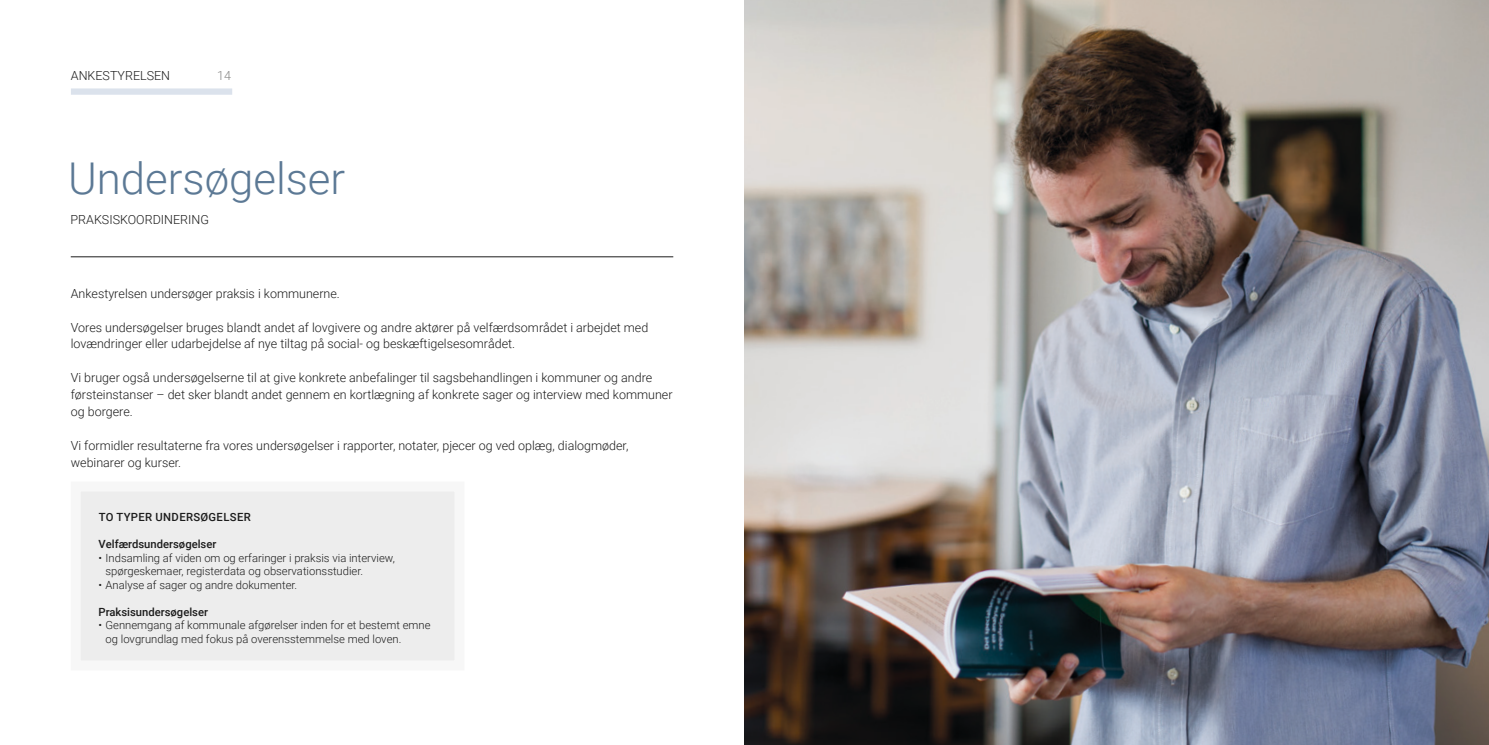
<style>
.page{position:relative;width:1489px;height:745px;background:#fff}
.page>*{position:absolute;margin:0;border:0;box-sizing:border-box;transform-origin:0 0}
.t1{font:300 43.75px "Roboto";color:#5c7995}
.t2{font:300 12.5px/16.9px "Roboto";color:#1c1c1c}
.t3{font:300 12.5px "Roboto";color:#888887}
.t4{font:300 11.25px/13.5px "Roboto";color:#1c1c1c}
.t5{font:500 11.25px "Roboto";color:#1c1c1c}
.t6{font:500 11.25px "Roboto";letter-spacing:.035em;color:#1c1c1c}
</style>
<div class="page">
<img style="left:744px;top:0;width:744px;height:744px">
<hr style="left:71px;top:256px;width:602px;height:1px;background:#1c1c1c">
<div style="left:76px;top:486px;width:383px;height:179px;background:#ededed"></div>
<div style="left:71px;top:88px;width:161px;height:7px;background:#dbe2ec"></div>
<p class="t2" style="left:71px;top:66px;width:101px">ANKESTYRELSEN</p>
<p class="t3" style="left:217px;top:67px;width:15px">14</p>
<h1 class="t1" style="left:68px;top:147px;width:279px">Undersøgelser</h1>
<p class="t2" style="left:71px;top:210px;width:140px">PRAKSISKOORDINERING</p>
<p class="t2" style="left:71px;top:284px;width:270px">Ankestyrelsen undersøger praksis i kommunerne.</p>
<p class="t2" style="left:71px;top:318px;width:579px">Vores undersøgelser bruges blandt andet af lovgivere og andre aktører på velfærdsområdet i arbejdet med lovændringer eller udarbejdelse af nye tiltag på social- og beskæftigelsesområdet.</p>
<p class="t2" style="left:71px;top:368px;width:603px">Vi bruger også undersøgelserne til at give konkrete anbefalinger til sagsbehandlingen i kommuner og andre førsteinstanser – det sker blandt andet gennem en kortlægning af konkrete sager og interview med kommuner og borgere.</p>
<p class="t2" style="left:71px;top:436px;width:559px">Vi formidler resultaterne fra vores undersøgelser i rapporter, notater, pjecer og ved oplæg, dialogmøder, webinarer og kurser.</p>
<p class="t6" style="left:99px;top:509px;width:154px">TO TYPER UNDERSØGELSER</p>
<p class="t5" style="left:98px;top:536px;width:119px">Velfærdsundersøgelser</p>
<p class="t4" style="left:106px;top:550px;width:291px;text-indent:-7px">• Indsamling af viden om og erfaringer i praksis via interview, spørgeskemaer, registerdata og observationsstudier.</p>
<p class="t4" style="left:98px;top:577px;width:200px">• Analyse af sager og andre dokumenter.</p>
<p class="t5" style="left:98px;top:603px;width:111px">Praksisundersøgelser</p>
<p class="t4" style="left:106px;top:617px;width:326px;text-indent:-7px">• Gennemgang af kommunale afgørelser inden for et bestemt emne og lovgrundlag med fokus på overensstemmelse med loven.</p>
</div>
